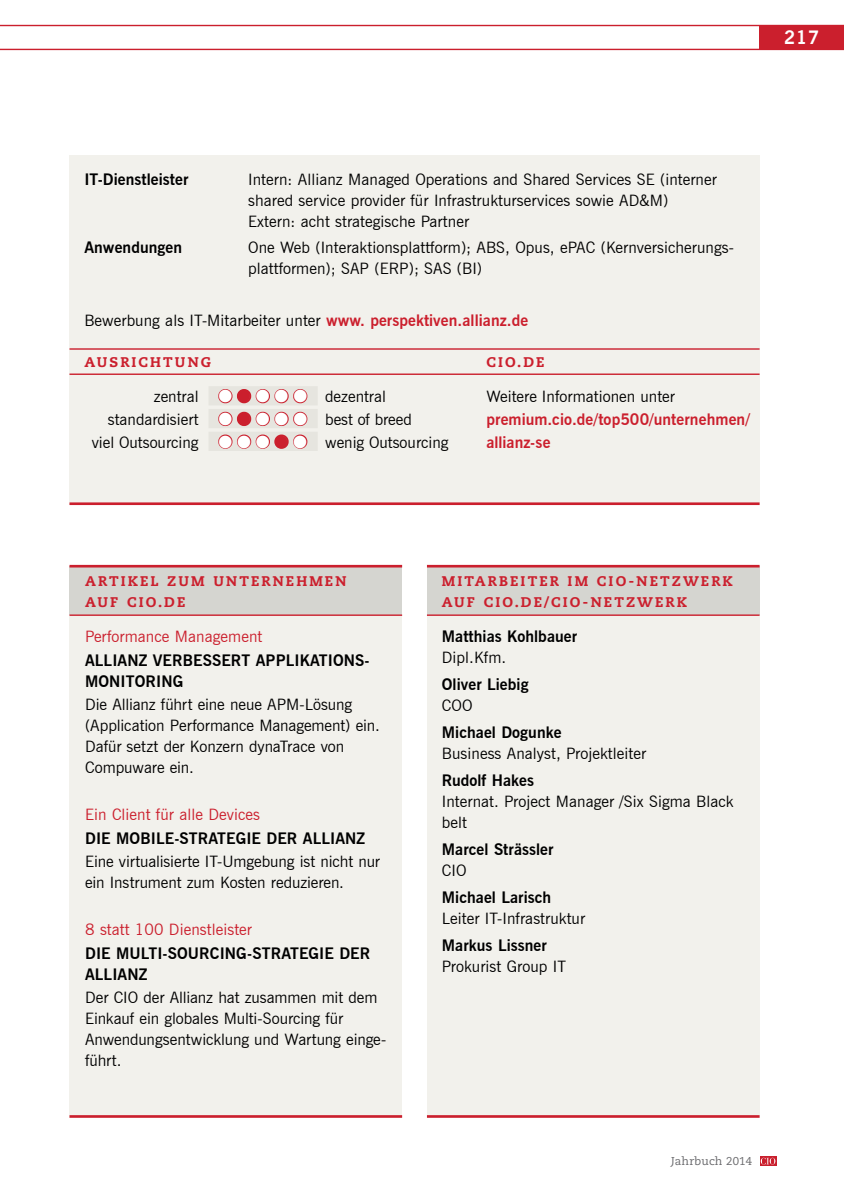
<style>
.page{position:relative;width:844px;height:1191px;background:#fff}
.page>*{position:absolute;margin:0;border:0;box-sizing:border-box;transform-origin:0 0}
.t1{font:700 18.38px "News Gothic BT";color:#fff}
._2_2_Kastentext_mit{font:15.75px/21px "News Gothic BT";letter-spacing:.005em;color:#000}
._5_0_Artikel_Fließ{font:15.75px/21px "News Gothic BT";letter-spacing:-.005em;color:#000}
._6_0_Mitarbeiter_Fun{font:15.75px/21px "News Gothic BT";letter-spacing:.005em;color:#000}
._5_0_Artikel_Head{font:700 15.75px/21px "News Gothic BT";letter-spacing:.005em;color:#000}
._6_0_Mitarbeiter_Nam{font:700 15.75px "News Gothic BT";letter-spacing:.005em;color:#000}
._5_0_Artikel_DZ{font:15.75px "News Gothic BT";letter-spacing:.005em;color:#cb1f2d}
.t2{font:700 15.75px "News Gothic BT";letter-spacing:.005em;color:#cb1f2d}
._2_2_Kastentext_mit-2{font:700 15.75px "News Gothic BT";letter-spacing:.005em;color:#000}
._2_0_Kasten_HL{font:800 14px/21px "Caecilia LT Std";letter-spacing:.15em;color:#cb1f2d}
._2_0_Kasten_Subhead{font:800 14px "Caecilia LT Std";letter-spacing:.15em;color:#cb1f2d}
.t3{font:11.38px "Caecilia LT Std";letter-spacing:.02em;color:#69696c}
.s1{font-weight:700;color:#cb1f2d}
.s2{color:#fff}
.s3{color:#cb1f2d}
</style>
<div class="page">
<div style="left:69px;top:155px;width:690px;height:349px;background:#f2f1ec"></div>
<div style="left:69px;top:566px;width:333px;height:551px;background:#f2f1ec"></div>
<div style="left:427px;top:566px;width:332px;height:551px;background:#f2f1ec"></div>
<hr style="left:0;top:49px;width:843px;height:1px;background:#cb1f2d">
<hr style="left:0;top:25px;width:843px;height:1px;background:#cb1f2d">
<div style="left:69px;top:566px;width:333px;height:48px;background:#d5d5d0"></div>
<hr style="left:69px;top:614px;width:333px;height:2px;background:#cb1f2d">
<hr style="left:69px;top:565px;width:333px;height:2px;background:#cb1f2d">
<div style="left:427px;top:566px;width:332px;height:48px;background:#d5d5d0"></div>
<hr style="left:427px;top:614px;width:332px;height:2px;background:#cb1f2d">
<hr style="left:427px;top:565px;width:332px;height:2px;background:#cb1f2d">
<hr style="left:69px;top:502px;width:690px;height:3px;background:#cb1f2d">
<div style="left:759px;top:25px;width:84px;height:25px;background:#cb1f2d"></div>
<svg style="left:760px;top:1156px;width:16px;height:10px"></svg>
<svg style="left:760px;top:1157px;width:15px;height:7px"></svg>
<hr style="left:69px;top:348px;width:690px;height:2px;background:#cb1f2d">
<hr style="left:69px;top:373px;width:690px;height:2px;background:#cb1f2d">
<div style="left:208px;top:386px;width:109px;height:19px;background:#e6e5df"></div>
<div style="left:208px;top:409px;width:109px;height:19px;background:#e6e5df"></div>
<div style="left:208px;top:432px;width:109px;height:19px;background:#e6e5df"></div>
<svg style="left:218px;top:389px;width:90px;height:15px"></svg>
<svg style="left:218px;top:411px;width:90px;height:15px"></svg>
<svg style="left:218px;top:434px;width:90px;height:15px"></svg>
<hr style="left:69px;top:1115px;width:333px;height:2px;background:#cb1f2d">
<hr style="left:427px;top:1115px;width:332px;height:2px;background:#cb1f2d">
<p class="t1" style="left:784px;top:27px;width:37px">217</p>
<p class="_2_2_Kastentext_mit-2" style="left:84px;top:170px;width:105px">IT-Dienstleister</p>
<p class="_2_2_Kastentext_mit" style="left:248px;top:169px;width:470px">Intern: Allianz Managed Operations and Shared Services SE (interner shared service provider für Infrastrukturservices sowie AD&amp;M)<br>Extern: acht strategische Partner</p>
<p class="_2_2_Kastentext_mit-2" style="left:84px;top:238px;width:99px">Anwendungen</p>
<p class="_2_2_Kastentext_mit" style="left:248px;top:237px;width:487px">One Web (Interaktionsplattform); ABS, Opus, ePAC (Kernversicherungs&shy;plattformen); SAP (ERP); SAS (BI)</p>
<p class="_2_2_Kastentext_mit" style="left:84px;top:310px;width:445px">Bewerbung als IT-Mitarbeiter unter <span class="s1">www. perspektiven.allianz.de</span></p>
<p class="_2_0_Kasten_Subhead" style="left:84px;top:353px;width:128px">AUSRICHTUNG</p>
<p class="_2_0_Kasten_Subhead" style="left:486px;top:353px;width:60px">CIO.DE</p>
<p class="_2_2_Kastentext_mit" style="left:154px;top:386px;width:233px">zentral <span class="s2">●</span> <span class="s3">●</span> <span class="s2">●</span> <span class="s2">●</span> <span class="s2">●</span> dezentral</p>
<p class="_2_2_Kastentext_mit" style="left:486px;top:386px;width:190px">Weitere Informationen unter</p>
<p class="_2_2_Kastentext_mit" style="left:108px;top:409px;width:305px">standardisiert <span class="s2">●</span> <span class="s3">●</span> <span class="s2">●</span> <span class="s2">●</span> <span class="s2">●</span> best of breed</p>
<p class="t2" style="left:486px;top:410px;width:265px">premium.cio.de/top500/unternehmen/</p>
<p class="_2_2_Kastentext_mit" style="left:92px;top:431px;width:358px">viel Outsourcing <span class="s2">●</span> <span class="s2">●</span> <span class="s2">●</span> <span class="s3">●</span> <span class="s2">●</span> wenig Outsourcing</p>
<p class="t2" style="left:486px;top:432px;width:66px">allianz-se</p>
<p class="_2_0_Kasten_HL" style="left:85px;top:570px;width:263px">ARTIKEL ZUM UNTERNEHMEN</p>
<p class="_2_0_Kasten_HL" style="left:85px;top:591px;width:102px">AUF CIO.DE</p>
<p class="_5_0_Artikel_DZ" style="left:85px;top:627px;width:179px">Performance Management</p>
<p class="_5_0_Artikel_Head" style="left:85px;top:649px;width:286px">ALLIANZ VERBESSERT APPLIKATIONS-<br>MONITORING</p>
<p class="_5_0_Artikel_Fließ" style="left:85px;top:694px;width:296px">Die Allianz führt eine neue APM-Lösung (Application Performance Management) ein.<br>Dafür setzt der Konzern dynaTrace von Compuware ein.</p>
<p class="_5_0_Artikel_DZ" style="left:85px;top:805px;width:176px">Ein Client für alle Devices</p>
<p class="_5_0_Artikel_Head" style="left:85px;top:827px;width:281px">DIE MOBILE-STRATEGIE DER ALLIANZ</p>
<p class="_5_0_Artikel_Fließ" style="left:85px;top:851px;width:296px">Eine virtualisierte IT-Umgebung ist nicht nur ein Instrument zum Kosten reduzieren.</p>
<p class="_5_0_Artikel_DZ" style="left:85px;top:920px;width:168px">8 statt 100 Dienstleister</p>
<p class="_5_0_Artikel_Head" style="left:85px;top:942px;width:287px">DIE MULTI-SOURCING-STRATEGIE DER<br>ALLIANZ</p>
<p class="_5_0_Artikel_Fließ" style="left:85px;top:987px;width:303px">Der CIO der Allianz hat zusammen mit dem<br>Einkauf ein globales Multi-Sourcing für<br>Anwendungsentwicklung und Wartung einge&shy;führt.</p>
<p class="_2_0_Kasten_HL" style="left:441px;top:570px;width:292px">MITARBEITER IM CIO-NETZWERK<br>AUF CIO.DE/CIO-NETZWERK</p>
<p class="_6_0_Mitarbeiter_Nam" style="left:441px;top:627px;width:137px">Matthias Kohlbauer</p>
<p class="_6_0_Mitarbeiter_Fun" style="left:441px;top:647px;width:66px">Dipl.Kfm.</p>
<p class="_6_0_Mitarbeiter_Nam" style="left:441px;top:675px;width:88px">Oliver Liebig</p>
<p class="_6_0_Mitarbeiter_Fun" style="left:441px;top:695px;width:32px">COO</p>
<p class="_6_0_Mitarbeiter_Nam" style="left:441px;top:723px;width:121px">Michael Dogunke</p>
<p class="_6_0_Mitarbeiter_Fun" style="left:441px;top:743px;width:206px">Business Analyst, Projektleiter</p>
<p class="_6_0_Mitarbeiter_Nam" style="left:441px;top:771px;width:94px">Rudolf Hakes</p>
<p class="_6_0_Mitarbeiter_Fun" style="left:441px;top:791px;width:293px">Internat. Project Manager /Six Sigma Black belt</p>
<p class="_6_0_Mitarbeiter_Nam" style="left:441px;top:840px;width:113px">Marcel Strässler</p>
<p class="_6_0_Mitarbeiter_Fun" style="left:441px;top:860px;width:26px">CIO</p>
<p class="_6_0_Mitarbeiter_Nam" style="left:441px;top:888px;width:111px">Michael Larisch</p>
<p class="_6_0_Mitarbeiter_Fun" style="left:441px;top:908px;width:145px">Leiter IT-Infrastruktur</p>
<p class="_6_0_Mitarbeiter_Nam" style="left:441px;top:936px;width:106px">Markus Lissner</p>
<p class="_6_0_Mitarbeiter_Fun" style="left:441px;top:955px;width:126px">Prokurist Group IT</p>
<p class="t3" style="left:671px;top:1154px;width:83px">Jahrbuch 2014</p>
</div>
